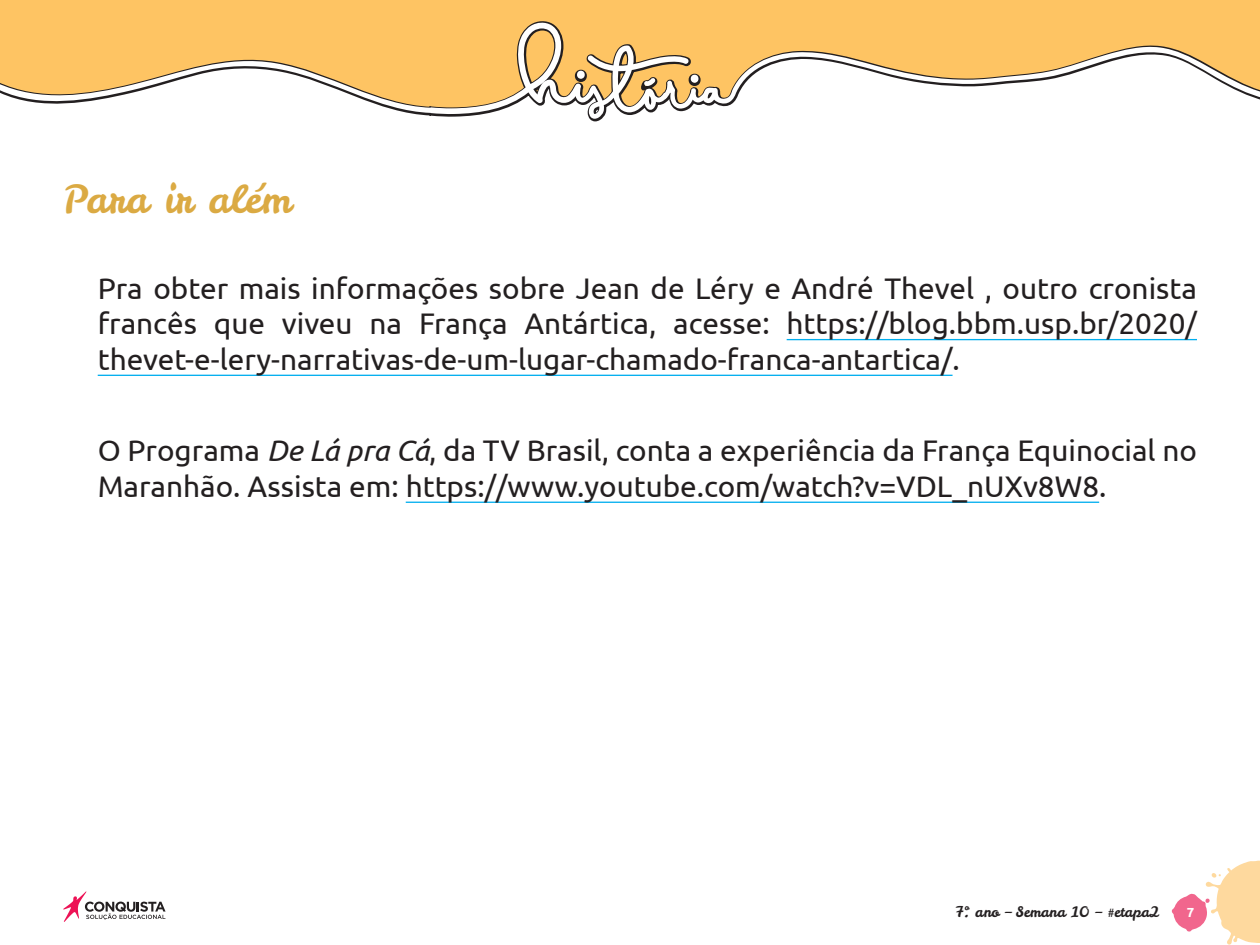
<style>
.page{position:relative;width:1260px;height:945px;background:#fff}
.page>*{position:absolute;margin:0;border:0;box-sizing:border-box;transform-origin:0 0}
._01_Texto_Geral{font:38.5px "Leckerli One";color:#dbaa43}
._01_Texto_Geral-2{font:29.75px/35.7px "Ubuntu";color:#231f20;text-align:justify}
.t1{font:14.35px "Leckerli One";color:#231f20}
.t2{font:700 13.12px "Ubuntu";color:#fff}
.s1{font-style:italic}
</style>
<div class="page">
<svg style="left:1172px;top:861px;width:88px;height:84px"></svg>
<svg style="left:63px;top:891px;width:103px;height:31px"></svg>
<svg style="left:0;top:0;width:1260px;height:122px;background:#fdca75"></svg>
<svg style="left:0;top:22px;width:1260px;height:97px;fill:#fec463"></svg>
<hr style="left:787px;top:339px;width:410px;height:1px;background:#00aeef">
<hr style="left:98px;top:375px;width:855px;height:1px;background:#00aeef">
<hr style="left:406px;top:502px;width:693px;height:1px;background:#00aeef">
<p class="_01_Texto_Geral" style="left:63px;top:174px;width:230px">Para ir além</p>
<p class="_01_Texto_Geral-2" style="left:98px;top:269px;width:1101px">Pra obter mais informações sobre Jean de Léry e André Thevel , outro cronista francês que viveu na França Antártica, acesse: https://blog.bbm.usp.br/2020/ thevet-e-lery-narrativas-de-um-lugar-chamado-franca-antartica/.</p>
<p class="_01_Texto_Geral-2" style="left:98px;top:432px;width:1101px">O Programa <span class="s1">De Lá pra Cá</span>, da TV Brasil, conta a experiência da França Equinocial no<br>Maranhão. Assista em: https://www.youtube.com/watch?v=VDL_nUXv8W8.</p>
<p class="t1" style="left:955px;top:903px;width:206px">7º. ano – Semana 10 – #etapa2</p>
<p class="t2" style="left:1187px;top:905px;width:9px">7</p>
</div>
